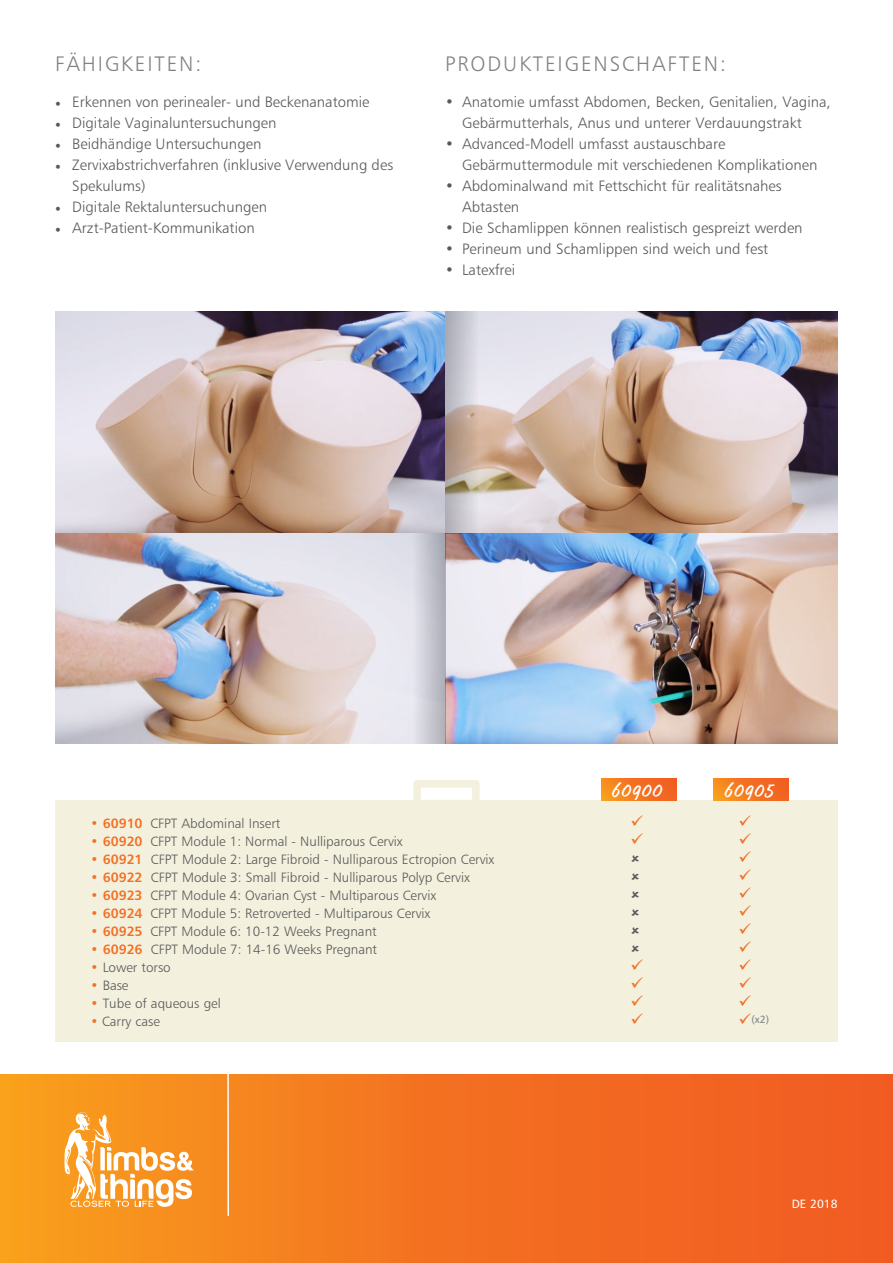
<style>
.page{position:relative;width:893px;height:1263px;background:#fff}
.page>*{position:absolute;margin:0;border:0;box-sizing:border-box;transform-origin:0 0}
.t1{font:21px "Humanist 777 BT Light B";letter-spacing:.09em;color:#808285}
.t2{font:21px "dear Joe 6";color:#fff}
.t3{font:15px/21px "Humanist 777 BT Light B";color:#58595b}
.t4{font:13.5px "Humanist 777 BT Light B";color:#58595b}
.t5{font:12px "Humanist 777 BT Roman B";color:#fff}
.t6{font:10.5px "Humanist 777 BT Roman B";color:#808285}
.s1{font-family:"Minion Pro"}
.s2{font-family:"Humanist 777 BT Bold B";color:#f36f21}
.s3{color:#f36f21}
</style>
<div class="page">
<div style="left:0;top:1074px;width:893px;height:189px;background:linear-gradient(to right,#f89a1d,#f05423)"></div>
<svg style="left:64px;top:1112px;width:130px;height:95px"></svg>
<hr style="left:227px;top:1046px;width:2px;height:169px;background:#fff">
<div style="left:413px;top:780px;width:67px;height:27px;border:8px solid #f3f0dd"></div>
<div style="left:55px;top:800px;width:783px;height:241px;background:#f3f0dd"></div>
<div style="left:601px;top:779px;width:76px;height:21px;background:linear-gradient(to right,#f7941e,#f15a23)"></div>
<div style="left:713px;top:779px;width:76px;height:21px;background:linear-gradient(to right,#f7941e,#f15a23)"></div>
<img style="left:55px;top:311px;width:390px;height:223px">
<img style="left:55px;top:534px;width:358px;height:209px">
<svg style="left:478px;top:311px;width:360px;height:223px;background:#c0b0ab"></svg>
<img style="left:445px;top:534px;width:393px;height:209px">
<svg style="left:445px;top:311px;width:33px;height:223px;background:#c0b7b5"></svg>
<div style="left:413px;top:534px;width:32px;height:209px;background:linear-gradient(to right,#e3e3ed,#adaeb8)"></div>
<h1 class="t1" style="left:55px;top:51px;width:148px">FÄHIGKEITEN:</h1>
<h1 class="t1" style="left:445px;top:51px;width:282px">PRODUKTEIGENSCHAFTEN:</h1>
<p class="t3" style="left:55px;top:91px;width:316px"><span class="s1">•</span> Erkennen von perinealer- und Beckenanatomie</p>
<p class="t3" style="left:55px;top:112px;width:223px"><span class="s1">•</span> Digitale Vaginaluntersuchungen</p>
<p class="t3" style="left:55px;top:133px;width:208px"><span class="s1">•</span> Beidhändige Untersuchungen</p>
<p class="t3" style="left:72px;top:154px;width:322px;text-indent:-17px"><span class="s1">•</span> Zervixabstrichverfahren (inklusive Verwendung des<br>Spekulums)</p>
<p class="t3" style="left:55px;top:196px;width:213px"><span class="s1">•</span> Digitale Rektaluntersuchungen</p>
<p class="t3" style="left:55px;top:217px;width:201px"><span class="s1">•</span> Arzt-Patient-Kommunikation</p>
<p class="t3" style="left:462px;top:91px;width:370px;text-indent:-17px">• Anatomie umfasst Abdomen, Becken, Genitalien, Vagina,<br>Gebärmutterhals, Anus und unterer Verdauungstrakt</p>
<p class="t3" style="left:462px;top:133px;width:357px;text-indent:-17px">• Advanced-Modell umfasst austauschbare<br>Gebärmuttermodule mit verschiedenen Komplikationen</p>
<p class="t3" style="left:462px;top:175px;width:321px;text-indent:-17px">• Abdominalwand mit Fettschicht für realitätsnahes<br>Abtasten</p>
<p class="t3" style="left:445px;top:217px;width:359px">• Die Schamlippen können realistisch gespreizt werden</p>
<p class="t3" style="left:445px;top:238px;width:325px">• Perineum und Schamlippen sind weich und fest</p>
<p class="t3" style="left:445px;top:259px;width:72px">• Latexfrei</p>
<h1 class="t2" style="left:611px;top:776px;width:53px">60900</h1>
<h1 class="t2" style="left:724px;top:776px;width:52px">60905</h1>
<p class="t4" style="left:90px;top:815px;width:191px"><span class="s2">• 60910</span> CFPT Abdominal Insert</p>
<p class="t4" style="left:90px;top:833px;width:314px"><span class="s2">• 60920</span> CFPT Module 1: Normal - Nulliparous Cervix</p>
<p class="t4" style="left:90px;top:851px;width:405px"><span class="s2">• 60921</span> CFPT Module 2: Large Fibroid - Nulliparous Ectropion Cervix</p>
<p class="t4" style="left:90px;top:869px;width:381px"><span class="s2">• 60922</span> CFPT Module 3: Small Fibroid - Nulliparous Polyp Cervix</p>
<p class="t4" style="left:90px;top:887px;width:347px"><span class="s2">• 60923</span> CFPT Module 4: Ovarian Cyst - Multiparous Cervix</p>
<p class="t4" style="left:90px;top:905px;width:341px"><span class="s2">• 60924</span> CFPT Module 5: Retroverted - Multiparous Cervix</p>
<p class="t4" style="left:90px;top:923px;width:288px"><span class="s2">• 60925</span> CFPT Module 6: 10-12 Weeks Pregnant</p>
<p class="t4" style="left:90px;top:941px;width:288px"><span class="s2">• 60926</span> CFPT Module 7: 14-16 Weeks Pregnant</p>
<p class="t4" style="left:90px;top:959px;width:82px"><span class="s2">•</span> Lower torso</p>
<p class="t4" style="left:90px;top:977px;width:40px"><span class="s2">•</span> Base</p>
<p class="t4" style="left:90px;top:995px;width:132px"><span class="s2">•</span> Tube of aqueous gel</p>
<p class="t4" style="left:90px;top:1013px;width:71px"><span class="s2">•</span> Carry case</p>
<p class="t6" style="left:738px;top:1013px;width:32px"><span class="s3">✓</span>(x2)</p>
<p class="t5" style="left:792px;top:1196px;width:47px">DE 2018</p>
</div>
